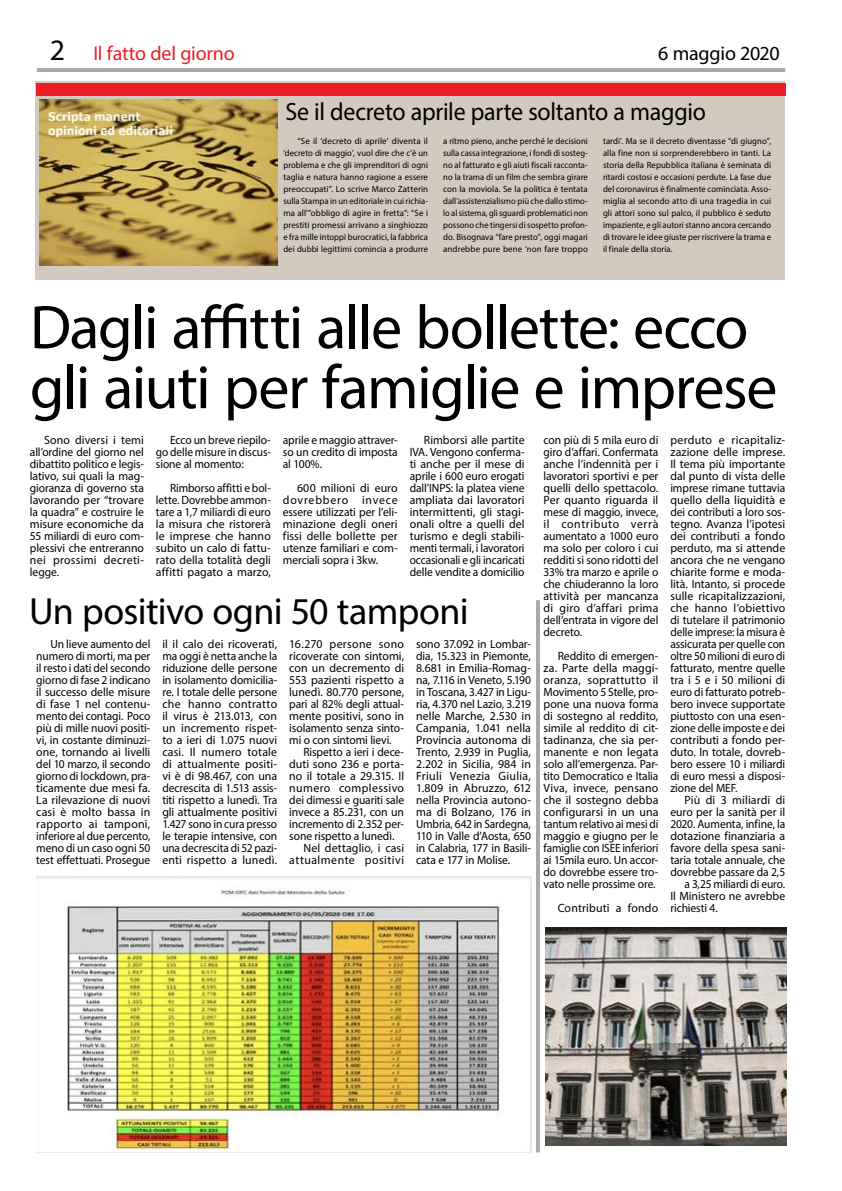
<style>
.page{position:relative;width:842px;height:1191px;background:#fff}
.page>*{position:absolute;margin:0;border:0;box-sizing:border-box;transform-origin:0 0}
.t1{font:62px/60px "Myriad Pro";letter-spacing:-.025em;color:#000}
.t2{font:38px "Myriad Pro";letter-spacing:-.02em;color:#000}
.t3{font:25px "Myriad Pro";letter-spacing:-.01em;color:#000;scale:.96 1}
.t4{font:20px "Myriad Pro";letter-spacing:-.01em;color:#ed1d24}
.t5{font:20px "Myriad Pro";letter-spacing:-.01em;color:#000}
.t6{font:12px/12px "Myriad Pro";letter-spacing:-.005em;color:#000;text-align:justify}
.t7{font:12px/12px "Myriad Pro";letter-spacing:-.005em;color:#000;text-align:justify;scale:.96 1}
.t8{font:12px/12px "Myriad Pro";letter-spacing:-.005em;color:#000;text-align:justify;scale:.95 1}
.t9{font:12px "Myriad Pro";letter-spacing:.04em;color:#000}
.t10{font:12px "Myriad Pro";letter-spacing:.03em;color:#000}
.t11{font:12px "Myriad Pro";letter-spacing:.015em;color:#000}
.t12{font:9px/12px "Myriad Pro";letter-spacing:.005em;color:#000;text-align:justify;scale:.96 1}
.t13{font:9px/12px "Myriad Pro";letter-spacing:.005em;color:#000;text-align:justify}
.s1{font-size:29.7px;color:#000}
</style>
<div class="page">
<img style="left:37px;top:876px;width:494px;height:276px">
<div style="left:36px;top:81px;width:749px;height:198px;background:#d2c9bf"></div>
<img style="left:40px;top:100px;width:237px;height:166px">
<img style="left:546px;top:927px;width:241px;height:218px">
<hr style="left:536px;top:600px;width:4px;height:552px;background:#a7a9ac">
<hr style="left:37px;top:68px;width:748px;height:4px;background:#a7a9ac">
<div style="left:36px;top:84px;width:750px;height:12px;background:#ed1d24"></div>
<h3 class="t4" style="left:50px;top:41px;width:187px"><span class="s1">2</span> Il fatto del giorno</h3>
<h3 class="t5" style="left:658px;top:41px;width:123px">6 maggio 2020</h3>
<h3 class="t3" style="left:285px;top:96px;width:440px">Se il decreto aprile parte soltanto a maggio</h3>
<p class="t13" style="left:283px;top:135px;width:146px;text-indent:14px">“Se il ‘decreto di aprile’ diventa il ‘decreto di maggio’, vuol dire che c’è un problema e che gli imprenditori di ogni taglia e natura hanno ragione a essere preoccupati”. Lo scrive Marco Zatterin sulla Stampa in un editoriale in cui richia&shy;ma all’”obbligo di agire in fretta”: “Se i prestiti promessi arrivano a singhiozzo e fra mille intoppi burocratici, la fabbrica dei dubbi legittimi comincia a produrre</p>
<p class="t12" style="left:443px;top:135px;width:152px">a ritmo pieno, anche perché le decisioni sulla cassa integrazione, i fondi di sosteg&shy;no al fatturato e gli aiuti fiscali racconta&shy;no la trama di un film che sembra girare con la moviola. Se la politica è tentata dall’assistenzialismo più che dallo stimo&shy;lo al sistema, gli sguardi problematici non possono che tingersi di sospetto profon&shy;do. Bisognava “fare presto”, oggi magari andrebbe pure bene ‘non fare troppo</p>
<p class="t12" style="left:603px;top:135px;width:177px">tardi’. Ma se il decreto diventasse “di giugno”, alla fine non si sorprenderebbero in tanti. La storia della Repubblica italiana è seminata di ritardi costosi e occasioni perdute. La fase due del coronavirus è finalmente cominciata. Asso&shy;miglia al secondo atto di una tragedia in cui gli attori sono sul palco, il pubblico è seduto impaziente, e gli autori stanno ancora cercando di trovare le idee giuste per riscrivere la trama e il finale della storia.</p>
<h1 class="t1" style="left:30px;top:296px;width:749px">Dagli affitti alle bollette: ecco gli aiuti per famiglie e imprese</h1>
<p class="t6" style="left:30px;top:434px;width:116px;text-indent:14px">Sono diversi i temi all’ordine del giorno nel dibattito politico e legis&shy;lativo, sui quali la mag&shy;gioranza di governo sta lavorando per “trovare la quadra” e costruire le misure economiche da 55 miliardi di euro com&shy;plessivi che entreranno nei prossimi decreti&shy;legge.</p>
<p class="t7" style="left:156px;top:434px;width:121px;text-indent:14px">Ecco un breve riepilo&shy;go delle misure in discus&shy;sione al momento:</p>
<p class="t6" style="left:410px;top:434px;width:116px;text-indent:14px">Rimborsi alle partite IVA. Vengono conferma&shy;ti anche per il mese di aprile i 600 euro erogati dall’INPS: la platea viene ampliata dai lavoratori intermittenti, gli stagi&shy;onali oltre a quelli del turismo e degli stabili&shy;menti termali, i lavoratori occasionali e gli incaricati delle vendite a domicilio</p>
<h2 class="t2" style="left:29px;top:588px;width:441px">Un positivo ogni 50 tamponi</h2>
<p class="t7" style="left:36px;top:638px;width:120px;text-indent:14px">Un lieve aumento del numero di morti, ma per il resto i dati del secondo giorno di fase 2 indicano il successo delle misure di fase 1 nel contenu&shy;mento dei contagi. Poco più di mille nuovi positi&shy;vi, in costante diminuzi&shy;one, tornando ai livelli del 10 marzo, il secondo giorno di lockdown, pra&shy;ticamente due mesi fa.<br>La rilevazione di nuovi casi è molto bassa in rapporto ai tamponi, inferiore al due percento, meno di un caso ogni 50 test effettuati. Prosegue</p>
<p class="t6" style="left:162px;top:638px;width:116px">il il calo dei ricoverati, ma oggi è netta anche la riduzione delle persone in isolamento domicilia&shy;re. l totale delle persone che hanno contratto il virus è 213.013, con un incremento rispet&shy;to a ieri di 1.075 nuovi casi. Il numero totale di attualmente positi&shy;vi è di 98.467, con una decrescita di 1.513 assis&shy;titi rispetto a lunedì. Tra gli attualmente positivi 1.427 sono in cura presso le terapie intensive, con una decrescita di 52 pazi&shy;enti rispetto a lunedì.</p>
<p class="t6" style="left:289px;top:638px;width:116px">16.270 persone sono ricoverate con sintomi, con un decremento di 553 pazienti rispetto a lunedì. 80.770 persone, pari al 82% degli attual&shy;mente positivi, sono in isolamento senza sinto&shy;mi o con sintomi lievi.</p>
<p class="t7" style="left:283px;top:434px;width:121px">aprile e maggio attraver&shy;so un credito di imposta al 100%.</p>
<p class="t6" style="left:283px;top:482px;width:116px;text-indent:14px">600 milioni di euro dovrebbero invece essere utilizzati per l’eli&shy;minazione degli oneri fissi delle bollette per utenze familiari e com&shy;merciali sopra i 3kw.</p>
<p class="t7" style="left:543px;top:434px;width:121px">con più di 5 mila euro di giro d’affari. Confermata anche l’indennità per i lavoratori sportivi e per quelli dello spettacolo.<br>Per quanto riguarda il mese di maggio, invece, il contributo verrà aumentato a 1000 euro ma solo per coloro i cui redditi si sono ridotti del 33% tra marzo e aprile o che chiuderanno la loro attività per mancanza di giro d’affari prima dell’entrata in vigore del decreto.</p>
<p class="t6" style="left:543px;top:650px;width:116px;text-indent:14px">Reddito di emergen&shy;za. Parte della maggi&shy;oranza, soprattutto il Movimento 5 Stelle, pro&shy;pone una nuova forma di sostegno al reddito, simile al reddito di cit&shy;tadinanza, che sia per&shy;manente e non legata solo all’emergenza. Par&shy;tito Democratico e Italia Viva, invece, pensano che il sostegno debba configurarsi in un una tantum relativo ai mesi di maggio e giugno per le famiglie con ISEE inferiori ai 15mila euro. Un accor&shy;do dovrebbe essere tro&shy;vato nelle prossime ore.</p>
<p class="t11" style="left:558px;top:901px;width:102px">Contributi a fondo</p>
<p class="t6" style="left:670px;top:434px;width:116px">perduto e ricapitaliz&shy;zazione delle imprese.<br>Il tema più importante dal punto di vista delle imprese rimane tuttavia quello della liquidità e dei contributi a loro sos&shy;tegno. Avanza l’ipotesi dei contributi a fondo perduto, ma si attende ancora che ne vengano chiarite forme e moda&shy;lità. Intanto, si procede sulle ricapitalizzazioni, che hanno l’obiettivo di tutelare il patrimonio delle imprese: la misura è assicurata per quelle con oltre 50 milioni di euro di fatturato, mentre quelle tra i 5 e i 50 milioni di euro di fatturato potreb&shy;bero invece supportate piuttosto con una esen&shy;zione delle imposte e dei contributi a fondo per&shy;duto. In totale, dovreb&shy;bero essere 10 i miliardi di euro messi a disposi&shy;zione del MEF.</p>
<p class="t6" style="left:685px;top:794px;width:102px">Più di 3 miliardi di</p>
<p class="t6" style="left:670px;top:806px;width:116px">euro per la sanità per il</p>
<p class="t7" style="left:670px;top:818px;width:121px">2020. Aumenta, infine, la</p>
<p class="t6" style="left:670px;top:830px;width:116px">dotazione finanziaria a</p>
<p class="t6" style="left:670px;top:842px;width:116px">favore della spesa sani-</p>
<p class="t7" style="left:670px;top:854px;width:121px">taria totale annuale, che</p>
<p class="t7" style="left:670px;top:866px;width:121px">dovrebbe passare da 2,5</p>
<p class="t8" style="left:685px;top:878px;width:108px">a 3,25 miliardi di euro.</p>
<p class="t6" style="left:670px;top:890px;width:116px">Il Ministero ne avrebbe</p>
<p class="t7" style="left:670px;top:902px;width:51px">richiesti 4.</p>
<p class="t8" style="left:156px;top:482px;width:122px;text-indent:14px">Rimborso affitti e bol&shy;lette. Dovrebbe ammon&shy;tare a 1,7 miliardi di euro la misura che ristorerà le imprese che hanno subito un calo di fattu&shy;rato della totalità degli affitti pagato a marzo,</p>
<p class="t6" style="left:416px;top:638px;width:116px">sono 37.092 in Lombar&shy;dia, 15.323 in Piemonte, 8.681 in Emilia-Romag&shy;na, 7.116 in Veneto, 5.190 in Toscana, 3.427 in Ligu&shy;ria, 4.370 nel Lazio, 3.219 nelle Marche, 2.530 in Campania, 1.041 nella Provincia autonoma di Trento, 2.939 in Puglia, 2.202 in Sicilia, 984 in Friuli Venezia Giulia, 1.809 in Abruzzo, 612 nella Provincia autono&shy;ma di Bolzano, 176 in Umbria, 642 in Sardegna, 110 in Valle d’Aosta, 650 in Calabria, 177 in Basili&shy;cata e 177 in Molise.</p>
<p class="t7" style="left:303px;top:746px;width:106px">Rispetto a ieri i dece-</p>
<p class="t6" style="left:289px;top:758px;width:116px">duti sono 236 e porta-</p>
<p class="t6" style="left:289px;top:770px;width:116px">no il totale a 29.315. Il</p>
<p class="t10" style="left:289px;top:781px;width:116px">numero complessivo</p>
<p class="t7" style="left:289px;top:794px;width:121px">dei dimessi e guariti sale</p>
<p class="t6" style="left:289px;top:806px;width:116px">invece a 85.231, con un</p>
<p class="t7" style="left:289px;top:818px;width:121px">incremento di 2.352 per-</p>
<p class="t7" style="left:289px;top:830px;width:111px">sone rispetto a lunedì.</p>
<p class="t6" style="left:303px;top:842px;width:102px">Nel dettaglio, i casi</p>
<p class="t9" style="left:289px;top:853px;width:116px">attualmente positivi</p>
</div>
